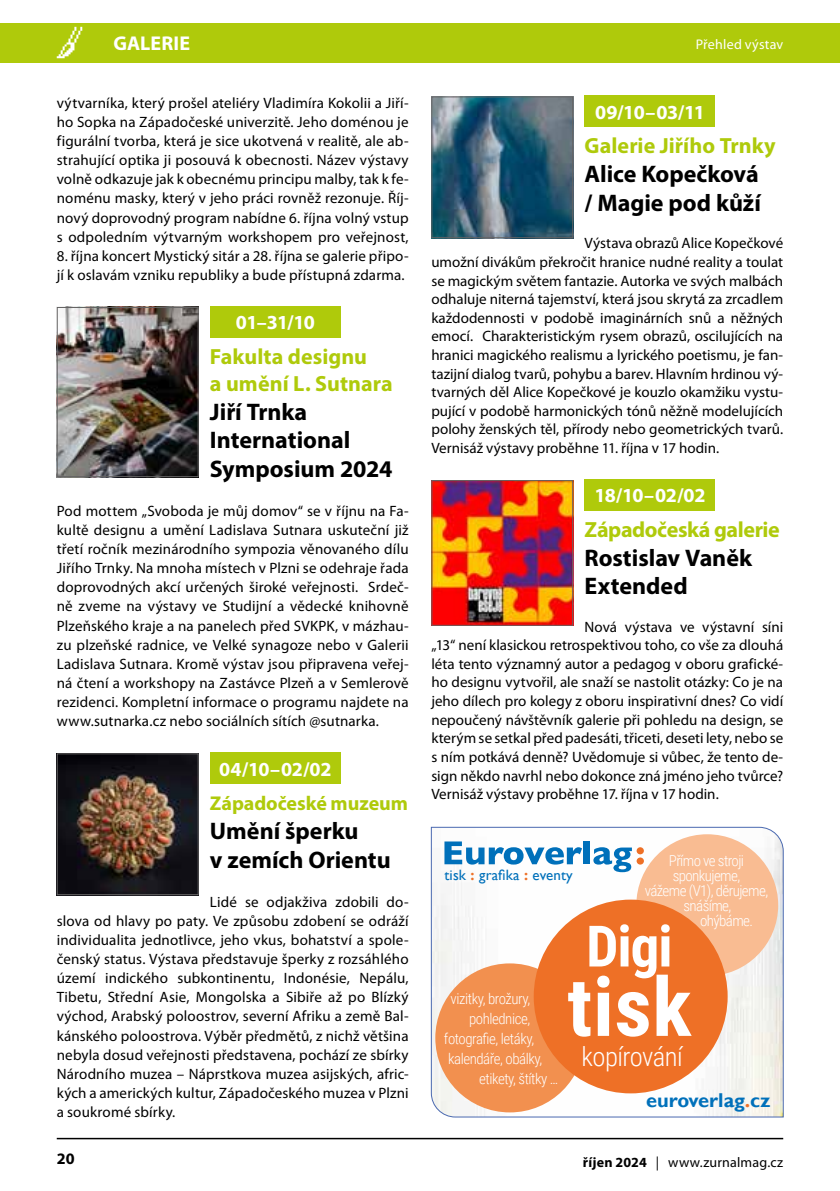
<style>
.page{position:relative;width:840px;height:1191px;background:#fff}
.page>*{position:absolute;margin:0;border:0;box-sizing:border-box;transform-origin:0 0}
.t1{font:700 81.6px "Roboto Condensed";color:#fff}
.t2{font:700 57.2px "Roboto Condensed";color:#fff}
.t3{font:300 26.6px "Roboto Condensed";letter-spacing:-.02em;color:#fff}
.t4{font:700 24px/29px "Myriad Pro";color:#000}
.t5{font:700 22px/26.6px "Myriad Pro";color:#afca0b}
.t6{font:700 22px "Myriad Pro";letter-spacing:-.02em;color:#afca0b}
.t7{font:700 20px "Myriad Pro";letter-spacing:-.015em;color:#fff}
.t8{font:700 20px "Myriad Pro";letter-spacing:-.005em;color:#afca0b}
.t9{font:700 20px "Gill Sans";color:#0070ba}
.t10{font:700 20px "Myriad Pro";letter-spacing:.005em;color:#fff}
.t11{font:700 16px "Myriad Pro";color:#000}
.t12{font:15px/19.2px "Myriad Pro";letter-spacing:.01em;color:#000;text-align:justify}
.t13{font:300 15px "Roboto Condensed";letter-spacing:-.04em;color:#fff}
.t14{font:15px "Gill Sans";letter-spacing:.01em;color:#0070ba}
.t15{font:300 14.8px "Roboto Condensed";letter-spacing:-.03em;color:#fff}
.t16{font:14px "Myriad Pro";letter-spacing:.01em;color:#000}
.t17{font:14px "Myriad Pro";letter-spacing:.015em;color:#fff}
.s1{font-weight:700;color:#ee7026}
.s2{color:#ee7026}
.s3{font-weight:700}
</style>
<div class="page">
<hr style="left:57px;top:1137px;width:725px;height:2px;background:#000">
<div style="left:0;top:23px;width:839px;height:39px;background:#afca0b"></div>
<svg style="left:57px;top:27px;width:25px;height:31px"></svg>
<div style="left:210px;top:306px;width:130px;height:31px;background:#afca0b"></div>
<div style="left:210px;top:752px;width:130px;height:32px;background:#afca0b"></div>
<img style="left:59px;top:309px;width:137px;height:166px">
<div style="left:57px;top:307px;width:141px;height:170px;border:1px solid #646363"></div>
<img style="left:59px;top:755px;width:137px;height:138px">
<div style="left:57px;top:753px;width:141px;height:142px;border:1px solid #646363"></div>
<div style="left:584px;top:95px;width:130px;height:32px;background:#afca0b"></div>
<div style="left:584px;top:479px;width:130px;height:31px;background:#afca0b"></div>
<img style="left:433px;top:98px;width:138px;height:138px">
<div style="left:431px;top:96px;width:142px;height:142px;border:1px solid #646363"></div>
<img style="left:433px;top:482px;width:138px;height:142px">
<div style="left:431px;top:480px;width:142px;height:146px;border:1px solid #646363"></div>
<svg style="left:430px;top:826px;width:353px;height:292px"></svg>
<svg style="left:444px;top:841px;width:137px;height:23px"></svg>
<div style="left:583px;top:841px;width:6px;height:23px;background:#0070ba"></div>
<svg style="left:593px;top:847px;width:50px;height:25px"></svg>
<div style="left:636px;top:834px;width:141px;height:142px;background:#f9bc92;border-radius:50%"></div>
<div style="left:435px;top:963px;width:149px;height:149px;background:#f2904f;border-radius:50%"></div>
<div style="left:533px;top:899px;width:194px;height:194px;background:#ee7026;border-radius:50%"></div>
<h3 class="t10" style="left:113px;top:30px;width:78px">GALERIE</h3>
<p class="t12" style="left:57px;top:93px;width:353px">výtvarníka, který prošel ateliéry Vladimíra Kokolii a Jiří&shy;ho Sopka na Západočeské univerzitě. Jeho doménou je figurální tvorba, která je sice ukotvená v realitě, ale ab&shy;strahující optika ji posouvá k obecnosti. Název výstavy volně odkazuje jak k obecnému principu malby, tak k fe&shy;noménu masky, který v jeho práci rovněž rezonuje. Říj&shy;nový doprovodný program nabídne 6. října volný vstup s odpoledním výtvarným workshopem pro veřejnost,</p>
<p class="t12" style="left:57px;top:246px;width:353px">8. října koncert Mystický sitár a 28. října se galerie připo&shy;jí k oslavám vzniku republiky a bude přístupná zdarma.</p>
<h3 class="t7" style="left:236px;top:309px;width:80px">01–31/10</h3>
<h3 class="t5" style="left:210px;top:342px;width:184px">Fakulta designu<br>a umění L. Sutnara</h3>
<h3 class="t4" style="left:210px;top:396px;width:184px">Jiří Trnka<br>International<br>Symposium 2024</h3>
<p class="t12" style="left:57px;top:501px;width:353px">Pod mottem „Svoboda je můj domov“ se v říjnu na Fa&shy;kultě designu a umění Ladislava Sutnara uskuteční již třetí ročník mezinárodního sympozia věnovaného dílu Jiřího Trnky. Na mnoha místech v Plzni se odehraje řada doprovodných akcí určených široké veřejnosti. Srdeč&shy;ně zveme na výstavy ve Studijní a vědecké knihovně Plzeňského kraje a na panelech před SVKPK, v mázhau&shy;zu plzeňské radnice, ve Velké synagoze nebo v Galerii Ladislava Sutnara. Kromě výstav jsou připravena veřej&shy;ná čtení a workshopy na Zastávce Plzeň a v Semlerově rezidenci. Kompletní informace o programu najdete na www.sutnarka.cz nebo sociálních sítích @sutnarka.</p>
<h3 class="t7" style="left:219px;top:756px;width:114px">04/10–02/02</h3>
<h3 class="t8" style="left:210px;top:790px;width:199px">Západočeské muzeum</h3>
<h3 class="t4" style="left:210px;top:816px;width:182px">Umění šperku<br>v zemích Orientu</h3>
<p class="t12" style="left:57px;top:891px;width:353px;text-indent:153px">Lidé se odjakživa zdobili do&shy;slova od hlavy po paty. Ve způsobu zdobení se odráží individualita jednotlivce, jeho vkus, bohatství a spole&shy;čenský status. Výstava představuje šperky z rozsáhlého území indického subkontinentu, Indonésie, Nepálu, Tibetu, Střední Asie, Mongolska a Sibiře až po Blízký východ, Arabský poloostrov, severní Afriku a země Bal&shy;kánského poloostrova. Výběr předmětů, z nichž většina nebyla dosud veřejnosti představena, pochází ze sbírky Národního muzea – Náprstkova muzea asijských, afric&shy;kých a amerických kultur, Západočeského muzea v Plzni a soukromé sbírky.</p>
<p class="t17" style="left:695px;top:35px;width:89px">Přehled výstav</p>
<h3 class="t7" style="left:594px;top:99px;width:111px">09/10–03/11</h3>
<h3 class="t5" style="left:584px;top:132px;width:193px">Galerie Jiřího Trnky</h3>
<h3 class="t4" style="left:584px;top:159px;width:178px">Alice Kopečková / Magie pod kůží</h3>
<p class="t12" style="left:431px;top:234px;width:353px;line-height:18.6px;text-indent:153px">Výstava obrazů Alice Kopečkové umožní divákům překročit hranice nudné reality a toulat se magickým světem fantazie. Autorka ve svých malbách odhaluje niterná tajemství, která jsou skrytá za zrcadlem každodennosti v podobě imaginárních snů a něžných emocí. Charakteristickým rysem obrazů, oscilujících na hranici magického realismu a lyrického poetismu, je fan&shy;tazijní dialog tvarů, pohybu a barev. Hlavním hrdinou vý&shy;tvarných děl Alice Kopečkové je kouzlo okamžiku vystu&shy;pující v podobě harmonických tónů něžně modelujících polohy ženských těl, přírody nebo geometrických tvarů.<br>Vernisáž výstavy proběhne 11. října v 17 hodin.</p>
<h3 class="t7" style="left:594px;top:482px;width:112px">18/10–02/02</h3>
<h3 class="t6" style="left:584px;top:515px;width:197px">Západočeská galerie</h3>
<h3 class="t4" style="left:584px;top:542px;width:169px">Rostislav Vaněk<br>Extended</h3>
<p class="t12" style="left:431px;top:617px;width:353px;line-height:18.6px;text-indent:153px">Nová výstava ve výstavní síni „13“ není klasickou retrospektivou toho, co vše za dlouhá léta tento významný autor a pedagog v oboru grafické&shy;ho designu vytvořil, ale snaží se nastolit otázky: Co je na jeho dílech pro kolegy z oboru inspirativní dnes? Co vidí nepoučený návštěvník galerie při pohledu na design, se kterým se setkal před padesáti, třiceti, deseti lety, nebo se s ním potkává denně? Uvědomuje si vůbec, že tento de&shy;sign někdo navrhl nebo dokonce zná jméno jeho tvůrce?<br>Vernisáž výstavy proběhne 17. října v 17 hodin.</p>
<p class="t13" style="left:668px;top:850px;width:77px">Přímo ve stroji</p>
<p class="t13" style="left:672px;top:865px;width:69px">sponkujeme,</p>
<p class="t13" style="left:644px;top:880px;width:125px">vážeme (V1), děrujeme,</p>
<p class="t13" style="left:683px;top:895px;width:49px">snášíme,</p>
<p class="t13" style="left:699px;top:910px;width:54px">ohýbáme.</p>
<p class="t14" style="left:444px;top:866px;width:130px">tisk <span class="s1">:</span> grafika <span class="s1">:</span> eventy</p>
<h2 class="t2" style="left:586px;top:906px;width:88px">Digi</h2>
<h1 class="t1" style="left:567px;top:949px;width:126px">tisk</h1>
<h3 class="t3" style="left:581px;top:1038px;width:102px">kopírování</h3>
<p class="t15" style="left:450px;top:988px;width:81px">vizitky, brožury,</p>
<p class="t15" style="left:469px;top:1008px;width:63px">pohlednice,</p>
<p class="t15" style="left:443px;top:1028px;width:92px">fotografie, letáky,</p>
<p class="t15" style="left:448px;top:1048px;width:96px">kalendáře, obálky,</p>
<p class="t15" style="left:479px;top:1068px;width:80px">etikety, štítky …</p>
<h3 class="t9" style="left:645px;top:1088px;width:126px">euroverlag<span class="s2">.</span>cz</h3>
<p class="t11" style="left:57px;top:1148px;width:19px">20</p>
<p class="t16" style="left:582px;top:1153px;width:202px"><span class="s3">říjen 2024</span> | www.zurnalmag.cz</p>
</div>
